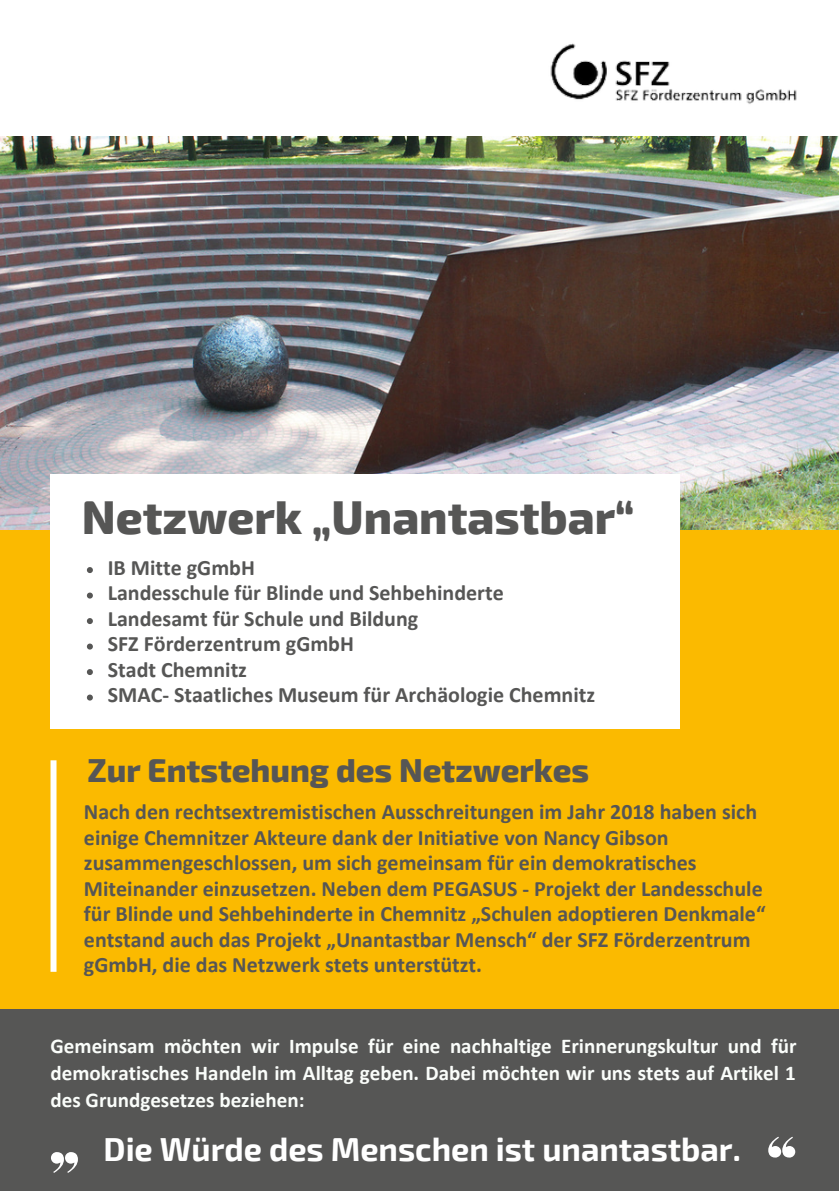
<style>
.page{position:relative;width:839px;height:1191px;background:#fff}
.page>*{position:absolute;margin:0;border:0;box-sizing:border-box;transform-origin:0 0}
.t1{font:800 46.4px "Exo 2";color:#565655}
.t2{font:700 32.6px "Exo 2";color:#fff}
.t3{font:800 32.6px "Exo 2";color:#565655}
.t4{font:700 22px/25.6px "Calibri";color:#565655}
.t5{font:700 21px/27px "Calibri";color:#fafdfa;text-align:justify}
</style>
<div class="page">
<div style="left:0;top:0;width:838px;height:1191px;background:#fbba00"></div>
<div style="left:0;top:0;width:838px;height:161px;background:#fff"></div>
<img style="left:550px;top:43px;width:247px;height:61px">
<img style="left:0;top:136px;width:838px;height:393px">
<div style="left:50px;top:474px;width:630px;height:254px;background:#fff"></div>
<svg style="left:87px;top:567px;width:6px;height:6px"></svg>
<svg style="left:87px;top:593px;width:6px;height:6px"></svg>
<svg style="left:87px;top:618px;width:6px;height:6px"></svg>
<svg style="left:87px;top:644px;width:6px;height:6px"></svg>
<svg style="left:87px;top:669px;width:6px;height:6px"></svg>
<svg style="left:87px;top:695px;width:6px;height:6px"></svg>
<div style="left:50px;top:760px;width:6px;height:212px;background:#fff"></div>
<div style="left:0;top:1009px;width:838px;height:182px;background:#565655"></div>
<svg style="left:51px;top:1152px;width:27px;height:21px"></svg>
<svg style="left:768px;top:1137px;width:27px;height:21px"></svg>
<h1 class="t1" style="left:82px;top:487px;width:554px">Netzwerk „Unantastbar“</h1>
<p class="t4" style="left:108px;top:556px;width:489px">IB Mitte gGmbH<br>Landesschule für Blinde und Sehbehinderte<br>Landesamt für Schule und Bildung<br>SFZ Förderzentrum gGmbH<br>Stadt Chemnitz<br>SMAC- Staatliches Museum für Archäologie Chemnitz</p>
<h2 class="t3" style="left:87px;top:749px;width:503px">Zur Entstehung des Netzwerkes</h2>
<p class="t4" style="left:84px;top:801px;width:683px">Nach den rechtsextremistischen Ausschreitungen im Jahr 2018 haben sich einige Chemnitzer Akteure dank der Initiative von Nancy Gibson zusammengeschlossen, um sich gemeinsam für ein demokratisches Miteinander einzusetzen. Neben dem PEGASUS - Projekt der Landesschule für Blinde und Sehbehinderte in Chemnitz „Schulen adoptieren Denkmale“ entstand auch das Projekt „Unantastbar Mensch“ der SFZ Förderzentrum gGmbH, die das Netzwerk stets unterstützt.</p>
<p class="t5" style="left:50px;top:1034px;width:747px">Gemeinsam möchten wir Impulse für eine nachhaltige Erinnerungskultur und für demokratisches Handeln im Alltag geben. Dabei möchten wir uns stets auf Artikel 1 des Grundgesetzes beziehen:</p>
<h2 class="t2" style="left:104px;top:1128px;width:638px">Die Würde des Menschen ist unantastbar.</h2>
</div>
